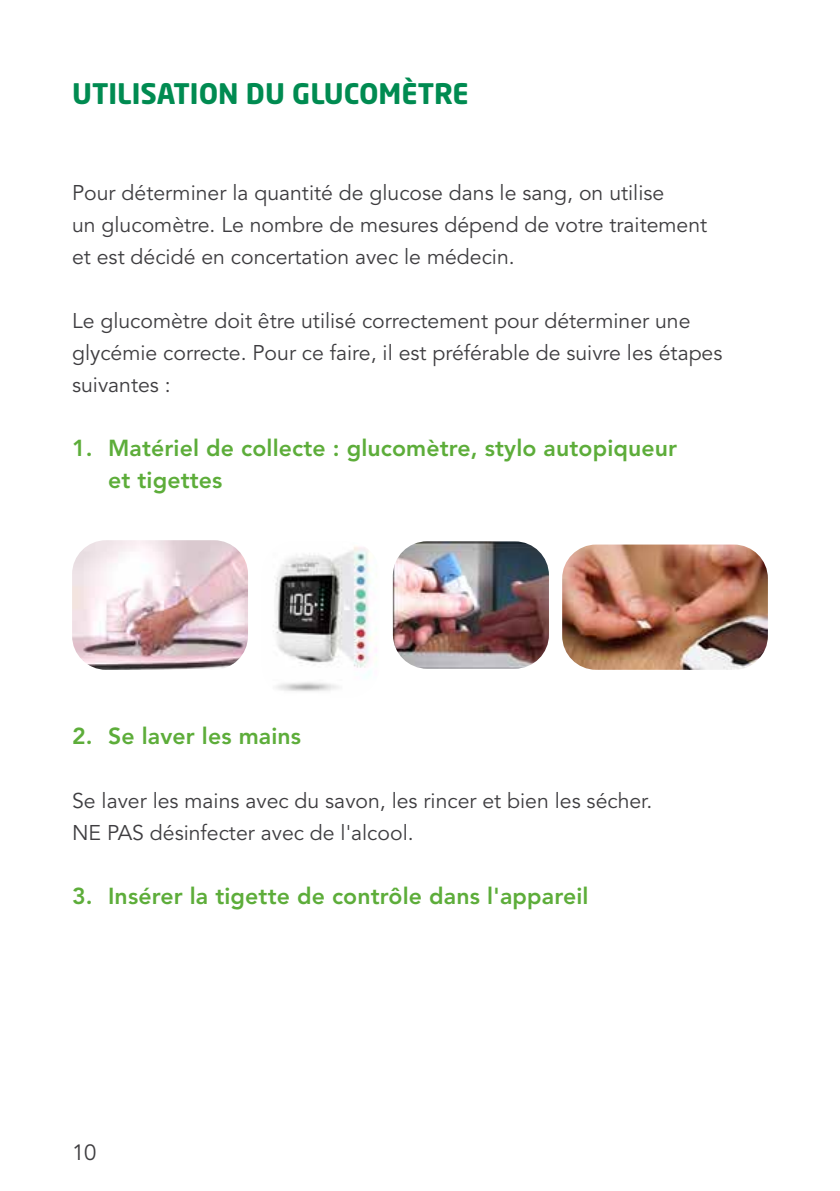
<style>
.page{position:relative;width:840px;height:1191px;background:#fff}
.page>*{position:absolute;margin:0;border:0;box-sizing:border-box;transform-origin:0 0}
.t1{font:700 28px "Neo Sans Pro";color:#008b51}
.t2{font:800 23px/32px "Avenir LT Std";letter-spacing:.005em;color:#5dad3a}
.t3{font:22px "Avenir LT Std";color:#3e3d40}
.t4{font:21.2px/32px "Avenir LT Std";color:#3e3d40}
</style>
<div class="page">
<img style="left:72px;top:540px;width:176px;height:130px">
<img style="left:273px;top:546px;width:104px;height:145px">
<img style="left:392px;top:541px;width:156px;height:127px">
<img style="left:562px;top:544px;width:205px;height:126px">
<h1 class="t1" style="left:72px;top:76px;width:398px">UTILISATION DU GLUCOMÈTRE</h1>
<p class="t4" style="left:72px;top:177px;width:636px">Pour déterminer la quantité de glucose dans le sang, on utilise<br>un glucomètre. Le nombre de mesures dépend de votre traitement et est décidé en concertation avec le médecin.</p>
<p class="t4" style="left:72px;top:305px;width:651px">Le glucomètre doit être utilisé correctement pour déterminer une glycémie correcte. Pour ce faire, il est préférable de suivre les étapes suivantes :</p>
<p class="t2" style="left:108px;top:432px;width:570px;text-indent:-36px">1. Matériel de collecte : glucomètre, stylo autopiqueur et tigettes</p>
<p class="t2" style="left:72px;top:720px;width:230px">2. Se laver les mains</p>
<p class="t4" style="left:72px;top:785px;width:581px">Se laver les mains avec du savon, les rincer et bien les sécher.<br>NE PAS désinfecter avec de l'alcool.</p>
<p class="t2" style="left:72px;top:880px;width:517px">3. Insérer la tigette de contrôle dans l'appareil</p>
<p class="t3" style="left:72px;top:1140px;width:26px">10</p>
</div>
